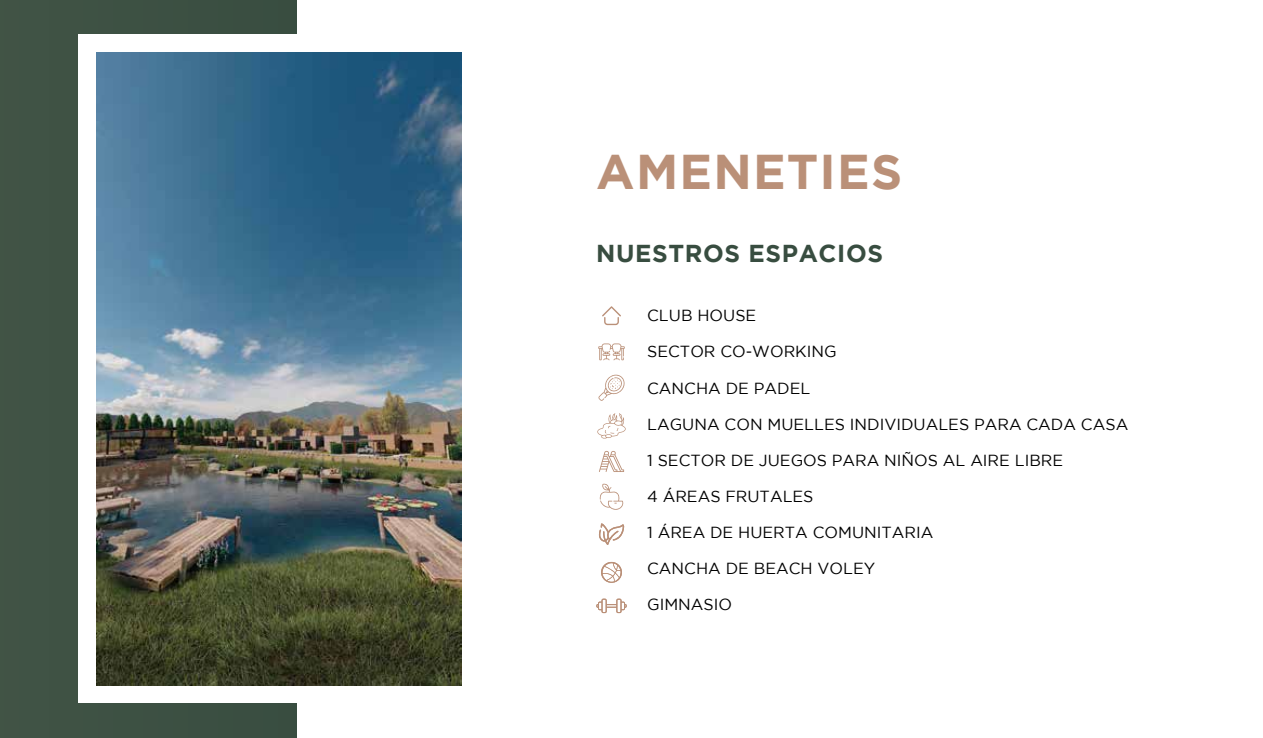
<style>
.page{position:relative;width:1263px;height:738px;background:#fff}
.page>*{position:absolute;margin:0;border:0;box-sizing:border-box;transform-origin:0 0}
.t1{font:700 48.75px "Gotham";letter-spacing:.025em;color:#ba9078}
.t2{font:700 24.45px "Gotham";letter-spacing:.025em;color:#384d40}
.t3{font:16.05px "Gotham";color:#010101}
</style>
<div class="page">
<div style="left:0;top:0;width:296px;height:738px;background:#3f5244"></div>
<div style="left:79px;top:35px;width:402px;height:668px;background:#fff"></div>
<svg style="left:597px;top:413px;width:29px;height:26px"></svg>
<svg style="left:601px;top:562px;width:21px;height:21px"></svg>
<svg style="left:598px;top:343px;width:27px;height:17px"></svg>
<svg style="left:599px;top:523px;width:25px;height:22px"></svg>
<svg style="left:596px;top:598px;width:31px;height:15px"></svg>
<svg style="left:602px;top:306px;width:19px;height:19px"></svg>
<svg style="left:599px;top:451px;width:25px;height:21px"></svg>
<svg style="left:598px;top:375px;width:27px;height:26px"></svg>
<svg style="left:600px;top:483px;width:24px;height:27px"></svg>
<img style="left:96px;top:52px;width:365px;height:634px">
<h1 class="t1" style="left:596px;top:143px;width:307px">AMENETIES</h1>
<h2 class="t2" style="left:596px;top:239px;width:288px">NUESTROS ESPACIOS</h2>
<p class="t3" style="left:647px;top:307px;width:111px">CLUB HOUSE</p>
<p class="t3" style="left:647px;top:343px;width:191px">SECTOR CO-WORKING</p>
<p class="t3" style="left:647px;top:379px;width:165px">CANCHA DE PADEL</p>
<p class="t3" style="left:647px;top:415px;width:483px">LAGUNA CON MUELLES INDIVIDUALES PARA CADA CASA</p>
<p class="t3" style="left:647px;top:451px;width:418px">1 SECTOR DE JUEGOS PARA NIÑOS AL AIRE LIBRE</p>
<p class="t3" style="left:647px;top:487px;width:168px">4 ÁREAS FRUTALES</p>
<p class="t3" style="left:647px;top:523px;width:288px">1 ÁREA DE HUERTA COMUNITARIA</p>
<p class="t3" style="left:647px;top:560px;width:230px">CANCHA DE BEACH VOLEY</p>
<p class="t3" style="left:647px;top:596px;width:86px">GIMNASIO</p>
</div>
